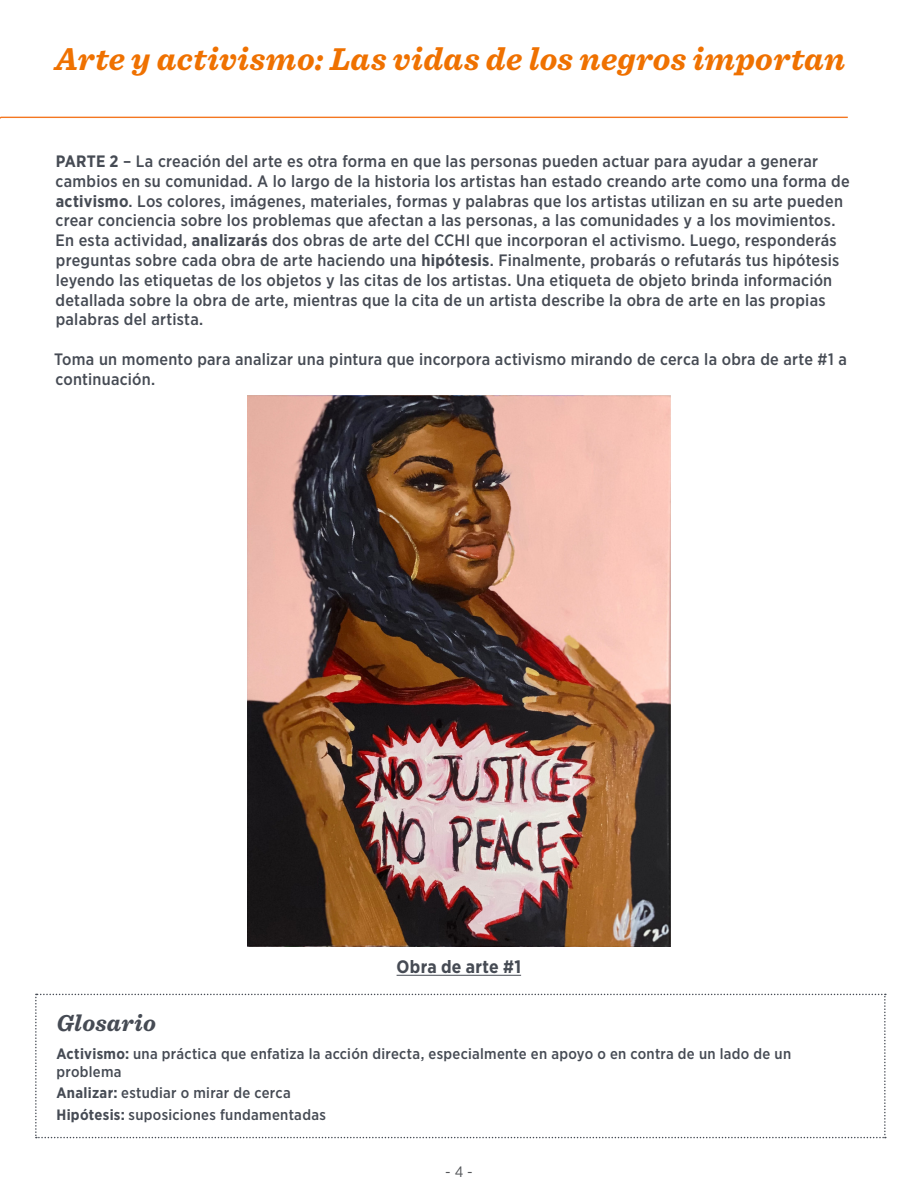
<style>
.page{position:relative;width:918px;height:1188px;background:#fff}
.page>*{position:absolute;margin:0;border:0;box-sizing:border-box;transform-origin:0 0}
.t1{font:italic 700 33px "Sentinel";letter-spacing:.01em;color:#ef7100}
._1_1_Header{font:italic 700 24px "Sentinel";letter-spacing:.015em;color:#464b54}
._1_1_Header-2{font:700 18px "Gotham Narrow";letter-spacing:.015em;color:#464b54}
._1_1_Header-3{font:500 16.5px/19.8px "Gotham Narrow";letter-spacing:.015em;color:#464b54}
._1_1_Header-4{font:500 15px/18px "Gotham Narrow";letter-spacing:.02em;color:#464b54}
.t2{font:15px "Gotham Narrow";color:#535559}
.s1{font-weight:700}
</style>
<div class="page">
<svg style="left:0;top:116px;width:848px;height:3px"></svg>
<svg style="left:35px;top:994px;width:851px;height:144px"></svg>
<img style="left:247px;top:396px;width:424px;height:550px">
<hr style="left:397px;top:975px;width:124px;height:1px;background:#464b54">
<h1 class="t1" style="left:55px;top:33px;width:792px">Arte y activismo: Las vidas de los negros importan</h1>
<p class="_1_1_Header-3" style="left:56px;top:151px;width:796px"><span class="s1">PARTE 2</span> – La creación del arte es otra forma en que las personas pueden actuar para ayudar a generar cambios en su comunidad. A lo largo de la historia los artistas han estado creando arte como una forma de <span class="s1">activismo</span>. Los colores, imágenes, materiales, formas y palabras que los artistas utilizan en su arte pueden crear conciencia sobre los problemas que afectan a las personas, a las comunidades y a los movimientos.<br>En esta actividad, <span class="s1">analizarás</span> dos obras de arte del CCHI que incorporan el activismo. Luego, responderás preguntas sobre cada obra de arte haciendo una <span class="s1">hipótesis</span>. Finalmente, probarás o refutarás tus hipótesis leyendo las etiquetas de los objetos y las citas de los artistas. Una etiqueta de objeto brinda información detallada sobre la obra de arte, mientras que la cita de un artista describe la obra de arte en las propias palabras del artista.</p>
<p class="_1_1_Header-3" style="left:54px;top:350px;width:794px">Toma un momento para analizar una pintura que incorpora activismo mirando de cerca la obra de arte #1 a continuación.</p>
<p class="_1_1_Header-2" style="left:397px;top:956px;width:126px">Obra de arte #1</p>
<p class="_1_1_Header" style="left:56px;top:1004px;width:101px">Glosario</p>
<p class="_1_1_Header-4" style="left:56px;top:1044px;width:736px"><span class="s1">Activismo:</span> una práctica que enfatiza la acción directa, especialmente en apoyo o en contra de un lado de un problema</p>
<p class="_1_1_Header-4" style="left:56px;top:1084px;width:236px"><span class="s1">Analizar:</span> estudiar o mirar de cerca</p>
<p class="_1_1_Header-4" style="left:56px;top:1105px;width:271px"><span class="s1">Hipótesis:</span> suposiciones fundamentadas</p>
<p class="t2" style="left:445px;top:1162px;width:29px">- 4 -</p>
</div>
